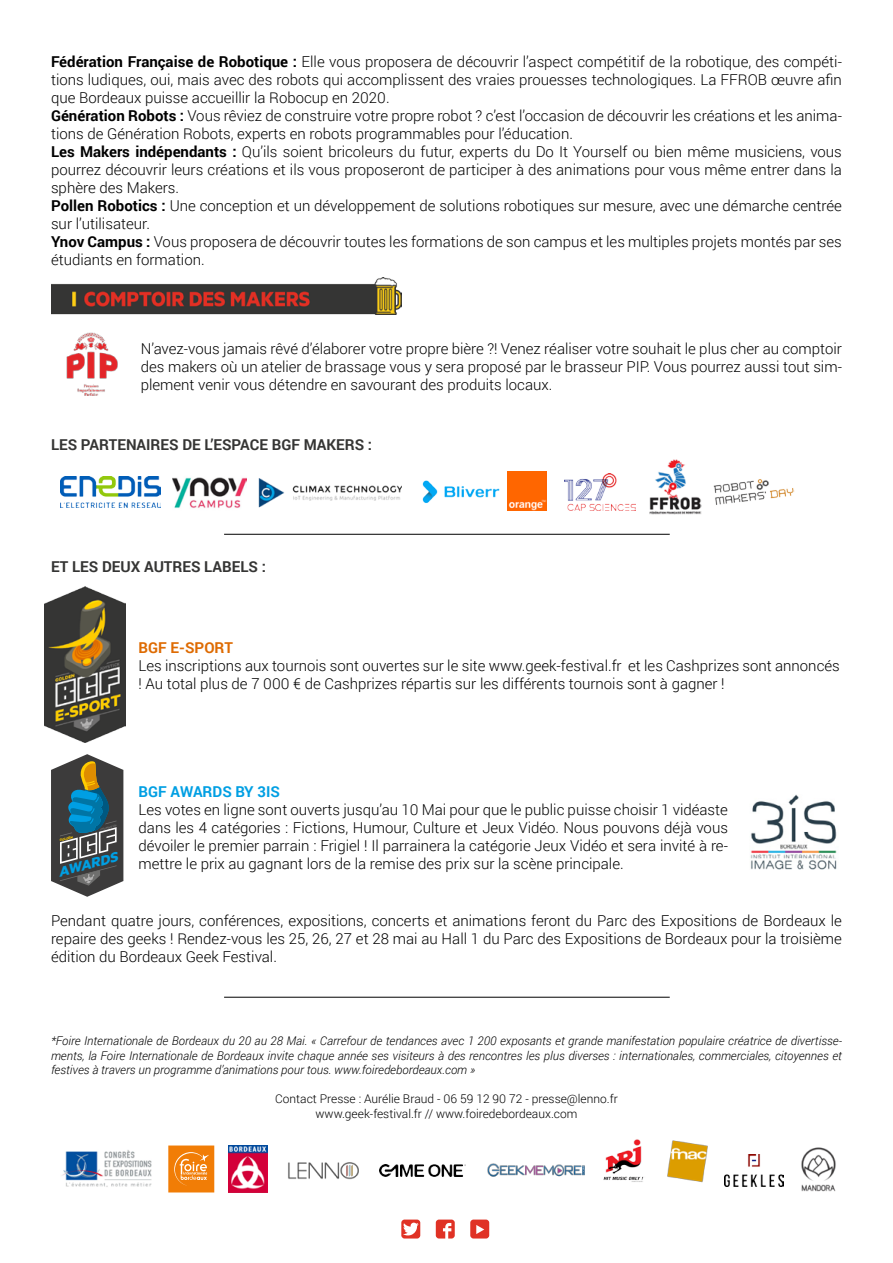
<style>
.page{position:relative;width:893px;height:1263px;background:#fff}
.page>*{position:absolute;margin:0;border:0;box-sizing:border-box;transform-origin:0 0}
.t1{font:italic 700 15.15px "Metric";color:#009fe3;scale:1.08 1}
.t2{font:300 15px/18px "Roboto";color:#000;text-align:justify}
.t3{font:700 15px "Roboto";color:#353534}
.t4{font:700 15px "Roboto";color:#009fe3}
.t5{font:700 15px "Roboto";color:#de6b03}
.t6{font:italic 300 12px/14.4px "Roboto";color:#000;text-align:justify}
.t7{font:300 12px/14.4px "Roboto";color:#000;text-align:center}
.t8{font:italic 700 3.6px "Metric";color:#fc0;scale:1.08 1}
.t9{font:italic 700 3.15px "Metric";color:#6f6f6e;scale:1.08 1}
.s1{font-weight:700}
</style>
<div class="page">
<img style="left:61px;top:1150px;width:91px;height:37px">
<img style="left:667px;top:1140px;width:41px;height:43px">
<img style="left:380px;top:1164px;width:86px;height:12px">
<img style="left:487px;top:1163px;width:98px;height:14px">
<img style="left:603px;top:1139px;width:41px;height:43px">
<img style="left:288px;top:1162px;width:70px;height:18px">
<svg style="left:168px;top:1145px;width:46px;height:47px"></svg>
<img style="left:801px;top:1147px;width:35px;height:45px">
<img style="left:725px;top:1154px;width:58px;height:32px">
<img style="left:228px;top:1146px;width:40px;height:46px">
<hr style="left:224px;top:997px;width:446px;height:1px;background:#000">
<hr style="left:224px;top:534px;width:446px;height:1px;background:#000">
<img style="left:45px;top:587px;width:80px;height:155px">
<svg style="left:51px;top:754px;width:72px;height:143px"></svg>
<img style="left:51px;top:277px;width:351px;height:37px">
<img style="left:60px;top:476px;width:100px;height:32px">
<img style="left:173px;top:477px;width:73px;height:31px">
<img style="left:259px;top:478px;width:143px;height:30px">
<img style="left:507px;top:472px;width:40px;height:39px">
<img style="left:565px;top:473px;width:71px;height:38px">
<img style="left:649px;top:459px;width:52px;height:55px">
<img style="left:714px;top:479px;width:80px;height:26px">
<img style="left:422px;top:480px;width:78px;height:23px">
<svg style="left:470px;top:1219px;width:19px;height:19px"></svg>
<svg style="left:436px;top:1219px;width:19px;height:19px"></svg>
<svg style="left:401px;top:1219px;width:19px;height:19px"></svg>
<img style="left:66px;top:332px;width:52px;height:64px">
<img style="left:750px;top:795px;width:87px;height:74px">
<p class="t2" style="left:51px;top:52px;width:792px;text-align:left"><span class="s1">Fédération Française de Robotique :</span> Elle vous proposera de découvrir l’aspect compétitif de la robotique, des compéti&shy;tions ludiques, oui, mais avec des robots qui accomplissent des vraies prouesses technologiques. La FFROB œuvre afin que Bordeaux puisse accueillir la Robocup en 2020.<br><span class="s1">Génération Robots :</span> Vous rêviez de construire votre propre robot ? c’est l’occasion de découvrir les créations et les anima&shy;tions de Génération Robots, experts en robots programmables pour l’éducation.<br><span class="s1">Les Makers indépendants :</span> Qu’ils soient bricoleurs du futur, experts du Do It Yourself ou bien même musiciens, vous pourrez découvrir leurs créations et ils vous proposeront de participer à des animations pour vous même entrer dans la sphère des Makers.<br><span class="s1">Pollen Robotics :</span> Une conception et un développement de solutions robotiques sur mesure, avec une démarche centrée sur l’utilisateur.<br><span class="s1">Ynov Campus :</span> Vous proposera de découvrir toutes les formations de son campus et les multiples projets montés par ses étudiants en formation.</p>
<p class="t2" style="left:141px;top:339px;width:703px">N’avez-vous jamais rêvé d’élaborer votre propre bière ?! Venez réaliser votre souhait le plus cher au comptoir des makers où un atelier de brassage vous y sera proposé par le brasseur PIP. Vous pourrez aussi tout sim&shy;plement venir vous détendre en savourant des produits locaux.</p>
<p class="t3" style="left:51px;top:434px;width:323px">LES PARTENAIRES DE L’ESPACE BGF MAKERS :</p>
<p class="t3" style="left:51px;top:556px;width:217px">ET LES DEUX AUTRES LABELS :</p>
<p class="t5" style="left:139px;top:637px;width:96px">BGF E-SPORT</p>
<p class="t2" style="left:139px;top:656px;width:703px">Les inscriptions aux tournois sont ouvertes sur le site www.geek-festival.fr et les Cashprizes sont annoncés ! Au total plus de 7 000 € de Cashprizes répartis sur les différents tournois sont à gagner !</p>
<p class="t9" style="left:99px;top:828px;width:17px;rotate:-15deg">THUMBS UP</p>
<p class="t1" style="left:56px;top:863px;width:58px;rotate:-15deg">AWARDS</p>
<p class="t8" style="left:59px;top:838px;width:14px;rotate:-15deg">GOLDEN</p>
<p class="t4" style="left:139px;top:781px;width:143px">BGF AWARDS BY 3IS</p>
<p class="t2" style="left:139px;top:800px;width:591px">Les votes en ligne sont ouverts jusqu’au 10 Mai pour que le public puisse choisir 1 vidéaste dans les 4 catégories : Fictions, Humour, Culture et Jeux Vidéo. Nous pouvons déjà vous dévoiler le premier parrain : Frigiel ! Il parrainera la catégorie Jeux Vidéo et sera invité à re&shy;mettre le prix au gagnant lors de la remise des prix sur la scène principale.</p>
<p class="t2" style="left:51px;top:911px;width:792px">Pendant quatre jours, conférences, expositions, concerts et animations feront du Parc des Expositions de Bordeaux le repaire des geeks ! Rendez-vous les 25, 26, 27 et 28 mai au Hall 1 du Parc des Expositions de Bordeaux pour la troisième édition du Bordeaux Geek Festival.</p>
<p class="t6" style="left:51px;top:1033px;width:792px">*Foire Internationale de Bordeaux du 20 au 28 Mai. « Carrefour de tendances avec 1 200 exposants et grande manifestation populaire créatrice de divertisse&shy;ments, la Foire Internationale de Bordeaux invite chaque année ses visiteurs à des rencontres les plus diverses : internationales, commerciales, citoyennes et festives à travers un programme d’animations pour tous. www.foiredebordeaux.com »</p>
<p class="t7" style="left:275px;top:1091px;width:344px">Contact Presse : Aurélie Braud - 06 59 12 90 72 - presse@lenno.fr www.geek-festival.fr // www.foiredebordeaux.com</p>
</div>
